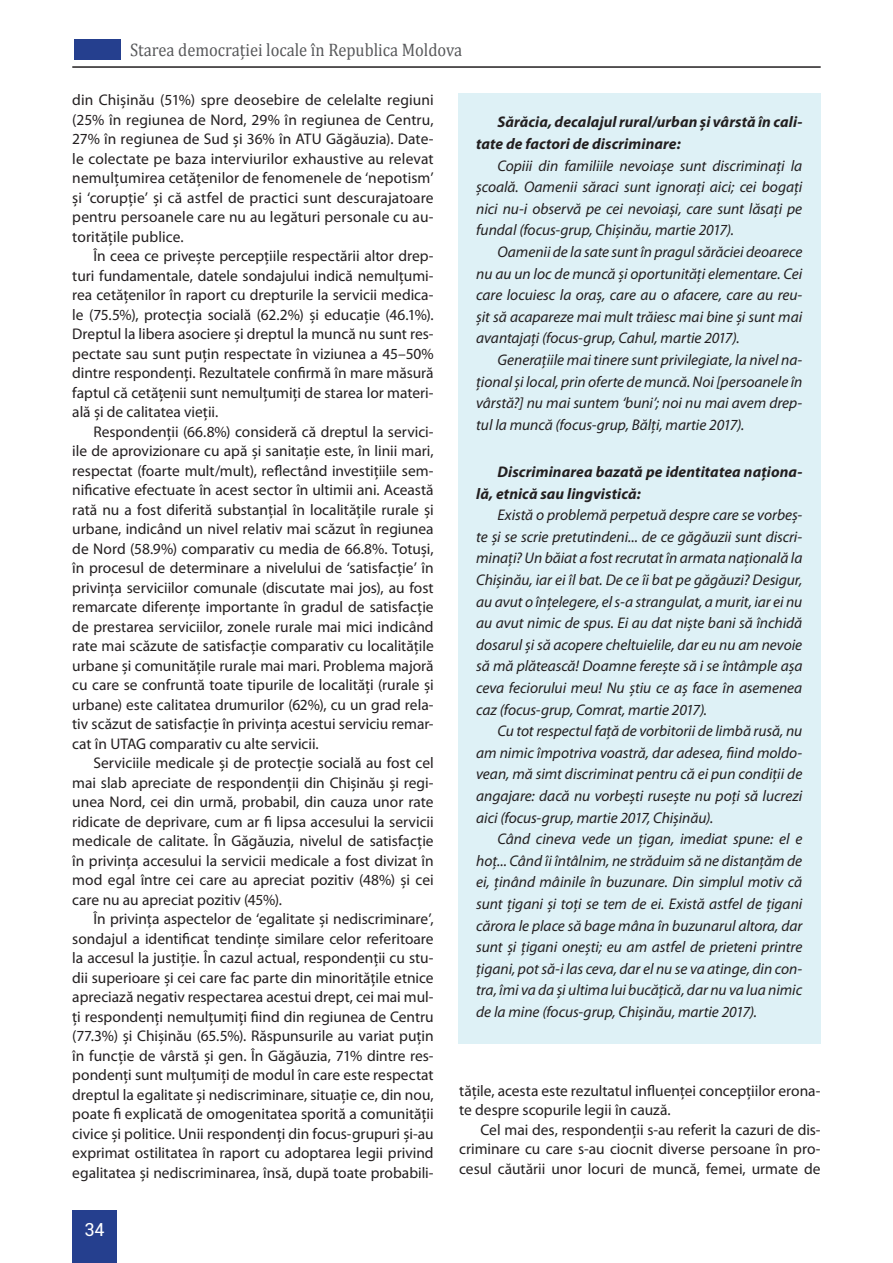
<style>
.page{position:relative;width:893px;height:1263px;background:#fff}
.page>*{position:absolute;margin:0;border:0;box-sizing:border-box;transform-origin:0 0}
.t1{font:18.15px "Cambria";color:#57585a;scale:.91 1}
.t2{font:18px "Roboto";color:#fff}
.t3{font:15.45px/19.5px "Myriad Pro";color:#231f20;text-align:justify}
.t4{font:italic 15.45px/21.6px "Myriad Pro";letter-spacing:-.005em;color:#231f20;text-align:justify}
.t5{font:italic 700 15.45px/21.6px "Myriad Pro";letter-spacing:.005em;color:#231f20}
</style>
<div class="page">
<div style="left:74px;top:39px;width:46px;height:21px;background:#253f8e"></div>
<div style="left:72px;top:1210px;width:45px;height:53px;background:#253f8e"></div>
<hr style="left:72px;top:66px;width:749px;height:2px;background:#231f20">
<div style="left:458px;top:94px;width:363px;height:950px;background:#def1f6"></div>
<p class="t1" style="left:130px;top:39px;width:366px">Starea democraţiei locale în Republica Moldova</p>
<p class="t3" style="left:72px;top:90px;width:363px">din Chişinău (51%) spre deosebire de celelalte regiuni (25% în regiunea de Nord, 29% în regiunea de Centru, 27% în regiunea de Sud şi 36% în ATU Găgăuzia). Date&shy;le colectate pe baza interviurilor exhaustive au relevat nemulţumirea cetăţenilor de fenomenele de ‘nepotism’ şi ‘corupţie’ şi că astfel de practici sunt descurajatoare pentru persoanele care nu au legături personale cu au&shy;torităţile publice.</p>
<p class="t3" style="left:72px;top:246px;width:363px;text-indent:21px">În ceea ce priveşte percepţiile respectării altor drep&shy;turi fundamentale, datele sondajului indică nemulţumi&shy;rea cetăţenilor în raport cu drepturile la servicii medica&shy;le (75.5%), protecţia socială (62.2%) şi educaţie (46.1%).<br>Dreptul la libera asociere şi dreptul la muncă nu sunt res&shy;pectate sau sunt puţin respectate în viziunea a 45–50% dintre respondenţi. Rezultatele confirmă în mare măsură faptul că cetăţenii sunt nemulţumiţi de starea lor materi&shy;ală şi de calitatea vieţii.</p>
<p class="t3" style="left:72px;top:421px;width:363px;text-indent:21px">Respondenţii (66.8%) consideră că dreptul la servici&shy;ile de aprovizionare cu apă şi sanitaţie este, în linii mari, respectat (foarte mult/mult), reflectând investiţiile sem&shy;nificative efectuate în acest sector în ultimii ani. Această rată nu a fost diferită substanţial în localităţile rurale şi urbane, indicând un nivel relativ mai scăzut în regiunea de Nord (58.9%) comparativ cu media de 66.8%. Totuşi, în procesul de determinare a nivelului de ‘satisfacţie’ în privinţa serviciilor comunale (discutate mai jos), au fost remarcate diferenţe importante în gradul de satisfacţie de prestarea serviciilor, zonele rurale mai mici indicând rate mai scăzute de satisfacţie comparativ cu localităţile urbane şi comunităţile rurale mai mari. Problema majoră cu care se confruntă toate tipurile de localităţi (rurale şi urbane) este calitatea drumurilor (62%), cu un grad rela&shy;tiv scăzut de satisfacţie în privinţa acestui serviciu remar&shy;cat în UTAG comparativ cu alte servicii.</p>
<p class="t3" style="left:72px;top:753px;width:363px;text-indent:21px">Serviciile medicale şi de protecţie socială au fost cel mai slab apreciate de respondenţii din Chişinău şi regi&shy;unea Nord, cei din urmă, probabil, din cauza unor rate ridicate de deprivare, cum ar fi lipsa accesului la servicii medicale de calitate. În Găgăuzia, nivelul de satisfacţie în privinţa accesului la servicii medicale a fost divizat în mod egal între cei care au apreciat pozitiv (48%) şi cei care nu au apreciat pozitiv (45%).</p>
<p class="t3" style="left:72px;top:909px;width:363px;text-indent:21px">În privinţa aspectelor de ‘egalitate şi nediscriminare’, sondajul a identificat tendinţe similare celor referitoare la accesul la justiţie. În cazul actual, respondenţii cu stu&shy;dii superioare şi cei care fac parte din minorităţile etnice apreciază negativ respectarea acestui drept, cei mai mul&shy;ţi respondenţi nemulţumiţi fiind din regiunea de Centru (77.3%) şi Chişinău (65.5%). Răspunsurile au variat puţin în funcţie de vârstă şi gen. În Găgăuzia, 71% dintre res&shy;pondenţi sunt mulţumiţi de modul în care este respectat dreptul la egalitate şi nediscriminare, situaţie ce, din nou, poate fi explicată de omogenitatea sporită a comunităţii civice şi politice. Unii respondenţi din focus-grupuri şi-au exprimat ostilitatea în raport cu adoptarea legii privind egalitatea şi nediscriminarea, însă, după toate probabili-</p>
<p class="t2" style="left:84px;top:1217px;width:22px">34</p>
<p class="t5" style="left:476px;top:111px;width:328px;text-indent:21px">Sărăcia, decalajul rural/urban şi vârstă în cali&shy;tate de factori de discriminare:</p>
<p class="t4" style="left:476px;top:154px;width:328px;text-indent:21px">Copiii din familiile nevoiaşe sunt discriminaţi la şcoală. Oamenii săraci sunt ignoraţi aici; cei bogaţi nici nu-i observă pe cei nevoiaşi, care sunt lăsaţi pe fundal (focus-grup, Chişinău, martie 2017).</p>
<p class="t4" style="left:476px;top:241px;width:328px;text-indent:21px">Oamenii de la sate sunt în pragul sărăciei deoarece nu au un loc de muncă şi oportunităţi elementare. Cei care locuiesc la oraş, care au o afacere, care au reu&shy;şit să acapareze mai mult trăiesc mai bine şi sunt mai avantajaţi (focus-grup, Cahul, martie 2017).</p>
<p class="t4" style="left:476px;top:349px;width:328px;text-indent:21px">Generaţiile mai tinere sunt privilegiate, la nivel na&shy;ţional şi local, prin oferte de muncă. Noi [persoanele în vârstă?] nu mai suntem ‘buni’; noi nu mai avem drep&shy;tul la muncă (focus-grup, Bălţi, martie 2017).</p>
<p class="t5" style="left:476px;top:460px;width:328px;text-indent:21px">Discriminarea bazată pe identitatea naţiona&shy;lă, etnică sau lingvistică:</p>
<p class="t4" style="left:476px;top:504px;width:328px;text-indent:21px">Există o problemă perpetuă despre care se vorbeş&shy;te şi se scrie pretutindeni... de ce găgăuzii sunt discri&shy;minaţi? Un băiat a fost recrutat în armata naţională la Chişinău, iar ei îl bat. De ce îi bat pe găgăuzi? Desigur, au avut o înţelegere, el s-a strangulat, a murit, iar ei nu au avut nimic de spus. Ei au dat nişte bani să închidă dosarul şi să acopere cheltuielile, dar eu nu am nevoie să mă plătească! Doamne fereşte să i se întâmple aşa ceva feciorului meu! Nu ştiu ce aş face în asemenea caz (focus-grup, Comrat, martie 2017).</p>
<p class="t4" style="left:476px;top:720px;width:328px;text-indent:21px">Cu tot respectul faţă de vorbitorii de limbă rusă, nu am nimic împotriva voastră, dar adesea, fiind moldo&shy;vean, mă simt discriminat pentru că ei pun condiţii de angajare: dacă nu vorbeşti ruseşte nu poţi să lucrezi aici (focus-grup, martie 2017, Chişinău).</p>
<p class="t4" style="left:476px;top:828px;width:328px;text-indent:21px">Când cineva vede un ţigan, imediat spune: el e hoţ... Când îi întâlnim, ne străduim să ne distanţăm de ei, ţinând mâinile în buzunare. Din simplul motiv că sunt ţigani şi toţi se tem de ei. Există astfel de ţigani cărora le place să bage mâna în buzunarul altora, dar sunt şi ţigani oneşti; eu am astfel de prieteni printre ţigani, pot să-i las ceva, dar el nu se va atinge, din con&shy;tra, îmi va da şi ultima lui bucăţică, dar nu va lua nimic de la mine (focus-grup, Chişinău, martie 2017).</p>
<p class="t3" style="left:459px;top:1081px;width:363px">tăţile, acesta este rezultatul influenţei concepţiilor erona&shy;te despre scopurile legii în cauză.</p>
<p class="t3" style="left:459px;top:1120px;width:363px;text-indent:21px">Cel mai des, respondenţii s-au referit la cazuri de dis&shy;criminare cu care s-au ciocnit diverse persoane în pro&shy;cesul căutării unor locuri de muncă, femei, urmate de</p>
</div>
